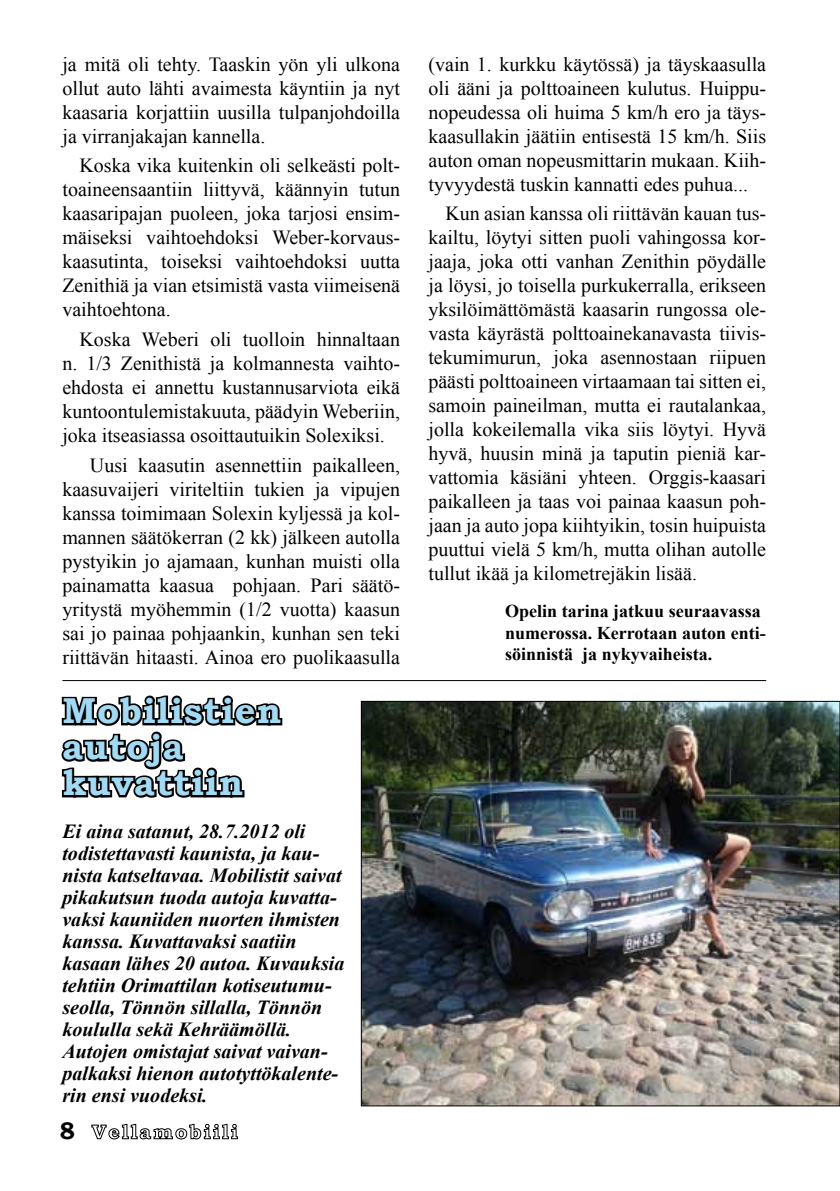
<style>
.page{position:relative;width:840px;height:1191px;background:#fff}
.page>*{position:absolute;margin:0;border:0;box-sizing:border-box;transform-origin:0 0}
.t1{font:700 36px/36px "Bookman Old Style";letter-spacing:.025em;color:#a2daf4}
.t2{font:700 24px "Bookman Old Style";color:#000}
.t3{font:20px/24px "Times New Roman";color:#000;text-align:justify}
.t4{font:italic 700 20px/22px "Times New Roman";color:#000}
.t5{font:700 18px/21.6px "Times New Roman";color:#000}
</style>
<div class="page">
<svg style="left:91px;top:1123px;width:147px;height:17px"></svg>
<img style="left:362px;top:703px;width:475px;height:401px">
<svg style="left:61px;top:681px;width:223px;height:117px"></svg>
<hr style="left:62px;top:680px;width:703px;height:1px;background:#000">
<p class="t3" style="left:62px;top:52px;width:339px">ja mitä oli tehty. Taaskin yön yli ulkona ollut auto lähti avaimesta käyntiin ja nyt kaasaria korjattiin uusilla tulpanjohdoilla ja virranjakajan kannella.</p>
<p class="t3" style="left:62px;top:153px;width:339px;text-indent:17px">Koska vika kuitenkin oli selkeästi polt&shy;toaineensaantiin liittyvä, käännyin tutun kaasaripajan puoleen, joka tarjosi ensim&shy;mäiseksi vaihtoehdoksi Weber-korvaus&shy;kaasutinta, toiseksi vaihtoehdoksi uutta Zenithiä ja vian etsimistä vasta viimeisenä vaihtoehtona.</p>
<p class="t3" style="left:62px;top:327px;width:339px;text-indent:17px">Koska Weberi oli tuolloin hinnaltaan n. 1/3 Zenithistä ja kolmannesta vaihto&shy;ehdosta ei annettu kustannusarviota eikä kuntoontulemistakuuta, päädyin Weberiin, joka itseasiassa osoittautuikin Solexiksi.</p>
<p class="t3" style="left:62px;top:453px;width:339px;text-indent:28px">Uusi kaasutin asennettiin paikalleen, kaasuvaijeri viriteltiin tukien ja vipujen kanssa toimimaan Solexin kyljessä ja kol&shy;mannen säätökerran (2 kk) jälkeen autolla pystyikin jo ajamaan, kunhan muisti olla painamatta kaasua pohjaan. Pari säätö&shy;yritystä myöhemmin (1/2 vuotta) kaasun sai jo painaa pohjaankin, kunhan sen teki riittävän hitaasti. Ainoa ero puolikaasulla</p>
<h1 class="t1" style="left:62px;top:692px;width:220px">Mobilistien autoja kuvattiin</h1>
<p class="t4" style="left:62px;top:819px;width:283px">Ei aina satanut, 28.7.2012 oli todistettavasti kaunista, ja kau&shy;nista katseltavaa. Mobilistit saivat pikakutsun tuoda autoja kuvatta&shy;vaksi kauniiden nuorten ihmisten kanssa. Kuvattavaksi saatiin kasaan lähes 20 autoa. Kuvauksia tehtiin Orimattilan kotiseutumu&shy;seolla, Tönnön sillalla, Tönnön koululla sekä Kehräämöllä.<br>Autojen omistajat saivat vaivan&shy;palkaksi hienon autotyttökalente&shy;rin ensi vuodeksi.</p>
<p class="t2" style="left:60px;top:1113px;width:17px">8</p>
<p class="t3" style="left:428px;top:52px;width:339px">(vain 1. kurkku käytössä) ja täyskaasulla oli ääni ja polttoaineen kulutus. Huippu&shy;nopeudessa oli huima 5 km/h ero ja täys&shy;kaasullakin jäätiin entisestä 15 km/h. Siis auton oman nopeusmittarin mukaan. Kiih&shy;tyvyydestä tuskin kannatti edes puhua...</p>
<p class="t3" style="left:428px;top:201px;width:339px;text-indent:17px">Kun asian kanssa oli riittävän kauan tus&shy;kailtu, löytyi sitten puoli vahingossa kor&shy;jaaja, joka otti vanhan Zenithin pöydälle ja löysi, jo toisella purkukerralla, erikseen yksilöimättömästä kaasarin rungossa ole&shy;vasta käyrästä polttoainekanavasta tiivis&shy;tekumimurun, joka asennostaan riipuen päästi polttoaineen virtaamaan tai sitten ei, samoin paineilman, mutta ei rautalankaa, jolla kokeilemalla vika siis löytyi. Hyvä hyvä, huusin minä ja taputin pieniä kar&shy;vattomia käsiäni yhteen. Orggis-kaasari paikalleen ja taas voi painaa kaasun poh&shy;jaan ja auto jopa kiihtyikin, tosin huipuista puuttui vielä 5 km/h, mutta olihan autolle tullut ikää ja kilometrejäkin lisää.</p>
<p class="t5" style="left:505px;top:600px;width:262px">Opelin tarina jatkuu seuraavassa numerossa. Kerrotaan auton enti&shy;söinnistä ja nykyvaiheista.</p>
</div>
